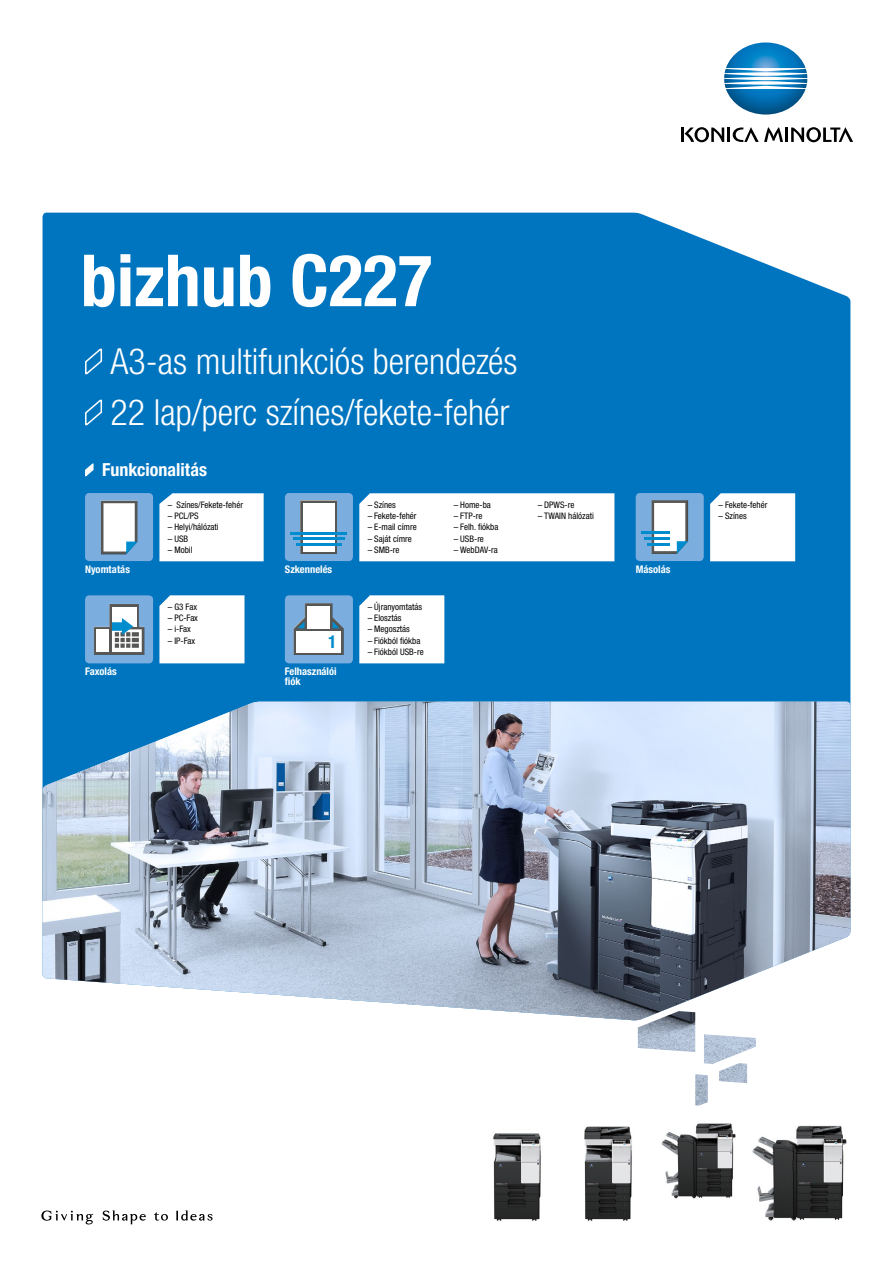
<style>
.page{position:relative;width:893px;height:1263px;background:#fff}
.page>*{position:absolute;margin:0;border:0;box-sizing:border-box;transform-origin:0 0}
.t1{font:700 condensed 72px "Helvetica Neue LTW1 G";color:#fff}
.t2{font:300 condensed 36px/51px "Helvetica Neue LTW1 G";color:#fff}
.t3{font:700 condensed 18px "Helvetica Neue LTW1 G";color:#fff}
.t4{font:700 condensed 17.85px "Helvetica Neue LTW1 G";color:#008ccd}
.t5{font:700 condensed 10.5px/10.5px "Helvetica Neue LTW1 G";color:#fff}
.t6{font:condensed 9px "Helvetica Neue LTW1 G";color:#000}
</style>
<div class="page">
<div style="left:43px;top:213px;width:807px;height:489px;background:#0075bf"></div>
<svg style="left:84px;top:348px;width:19px;height:28px"></svg>
<svg style="left:84px;top:399px;width:19px;height:28px"></svg>
<img style="left:724px;top:42px;width:83px;height:73px">
<hr style="left:785px;top:128px;width:3px;height:14px;background:#000">
<svg style="left:791px;top:127px;width:62px;height:15px"></svg>
<svg style="left:681px;top:127px;width:102px;height:15px"></svg>
<svg style="left:103px;top:1210px;width:43px;height:14px"></svg>
<svg style="left:176px;top:1210px;width:37px;height:10px"></svg>
<svg style="left:41px;top:1210px;width:52px;height:14px"></svg>
<svg style="left:154px;top:1212px;width:14px;height:9px"></svg>
<img style="left:752px;top:1125px;width:95px;height:96px">
<img style="left:493px;top:1133px;width:48px;height:88px">
<img style="left:584px;top:1126px;width:48px;height:95px">
<img style="left:661px;top:1123px;width:75px;height:76px">
<img style="left:43px;top:702px;width:807px;height:318px">
<img style="left:638px;top:1011px;width:118px;height:95px">
<svg style="left:84px;top:461px;width:10px;height:17px"></svg>
<div style="left:285px;top:595px;width:68px;height:68px;background:#7badde;border-radius:4px"></div>
<svg style="left:293px;top:603px;width:51px;height:52px"></svg>
<div style="left:307px;top:606px;width:23px;height:22px;background:#fff"></div>
<div style="left:296px;top:631px;width:45px;height:21px;background:#fff"></div>
<div style="left:85px;top:493px;width:68px;height:68px;background:#7badde;border-radius:4px"></div>
<div style="left:285px;top:493px;width:68px;height:68px;background:#7badde;border-radius:4px"></div>
<svg style="left:100px;top:500px;width:27px;height:55px"></svg>
<svg style="left:101px;top:500px;width:37px;height:54px;background:#ced6db"></svg>
<div style="left:85px;top:595px;width:68px;height:68px;background:#7badde;border-radius:4px"></div>
<svg style="left:93px;top:627px;width:1px;height:28px"></svg>
<svg style="left:94px;top:604px;width:51px;height:51px"></svg>
<svg style="left:710px;top:493px;width:85px;height:68px"></svg>
<div style="left:636px;top:493px;width:68px;height:68px;background:#7badde;border-radius:4px"></div>
<svg style="left:688px;top:500px;width:1px;height:41px"></svg>
<svg style="left:651px;top:500px;width:37px;height:54px;background:#c8d2d7"></svg>
<hr style="left:647px;top:543px;width:23px;height:2px;background:#008ccd">
<hr style="left:644px;top:537px;width:26px;height:3px;background:#008ccd">
<hr style="left:641px;top:531px;width:29px;height:3px;background:#008ccd">
<div style="left:300px;top:500px;width:38px;height:55px;background:linear-gradient(to right,#575757,#565756)"></div>
<div style="left:303px;top:503px;width:32px;height:48px;background:#fff"></div>
<hr style="left:296px;top:543px;width:46px;height:3px;background:#008ccd">
<hr style="left:293px;top:537px;width:51px;height:3px;background:#008ccd">
<hr style="left:291px;top:532px;width:56px;height:2px;background:#008ccd">
<svg style="left:159px;top:493px;width:105px;height:68px"></svg>
<svg style="left:359px;top:595px;width:85px;height:68px"></svg>
<svg style="left:159px;top:595px;width:85px;height:68px"></svg>
<svg style="left:359px;top:493px;width:255px;height:68px"></svg>
<h1 class="t1" style="left:81px;top:237px;width:353px">bizhub C227</h1>
<h2 class="t2" style="left:111px;top:336px;width:409px">A3-as multifunkciós berendezés<br>22 lap/perc színes/fekete-fehér</h2>
<h3 class="t3" style="left:102px;top:459px;width:107px">Funkcionalitás</h3>
<p class="t6" style="left:168px;top:500px;width:77px">– Színes/Fekete-fehér</p>
<p class="t6" style="left:168px;top:511px;width:32px">– PCL/PS</p>
<p class="t6" style="left:168px;top:522px;width:52px">– Helyi/hálózati</p>
<p class="t6" style="left:168px;top:533px;width:22px">– USB</p>
<p class="t6" style="left:168px;top:544px;width:26px">– Mobil</p>
<p class="t6" style="left:368px;top:500px;width:30px">– Színes</p>
<p class="t6" style="left:368px;top:511px;width:50px">– Fekete-fehér</p>
<p class="t6" style="left:368px;top:522px;width:50px">– E-mail címre</p>
<p class="t6" style="left:368px;top:533px;width:46px">– Saját címre</p>
<p class="t6" style="left:368px;top:544px;width:33px">– SMB-re</p>
<p class="t6" style="left:454px;top:500px;width:39px">– Home-ba</p>
<p class="t6" style="left:454px;top:511px;width:30px">– FTP-re</p>
<p class="t6" style="left:454px;top:522px;width:46px">– Felh. fiókba</p>
<p class="t6" style="left:454px;top:533px;width:32px">– USB-re</p>
<p class="t6" style="left:454px;top:544px;width:46px">– WebDAV-ra</p>
<p class="t6" style="left:538px;top:500px;width:38px">– DPWS-re</p>
<p class="t6" style="left:538px;top:511px;width:58px">– TWAIN hálózati</p>
<p class="t5" style="left:85px;top:564px;width:46px">Nyomtatás</p>
<p class="t5" style="left:285px;top:564px;width:49px">Szkennelés</p>
<p class="t5" style="left:636px;top:564px;width:36px">Másolás</p>
<p class="t6" style="left:168px;top:602px;width:31px">– G3 Fax</p>
<p class="t6" style="left:168px;top:613px;width:32px">– PC-Fax</p>
<p class="t6" style="left:168px;top:624px;width:24px">– i-Fax</p>
<p class="t6" style="left:168px;top:635px;width:29px">– IP-Fax</p>
<h3 class="t4" style="left:328px;top:631px;width:10px">1</h3>
<p class="t6" style="left:368px;top:602px;width:56px">– Újranyomtatás</p>
<p class="t6" style="left:368px;top:613px;width:35px">– Elosztás</p>
<p class="t6" style="left:368px;top:624px;width:44px">– Megosztás</p>
<p class="t6" style="left:368px;top:635px;width:54px">– Fiókból fiókba</p>
<p class="t6" style="left:368px;top:646px;width:57px">– Fiókból USB-re</p>
<p class="t5" style="left:85px;top:666px;width:33px">Faxolás</p>
<p class="t5" style="left:285px;top:666px;width:53px">Felhasználói fiók</p>
<p class="t6" style="left:719px;top:500px;width:50px">– Fekete-fehér</p>
<p class="t6" style="left:719px;top:511px;width:30px">– Színes</p>
</div>
